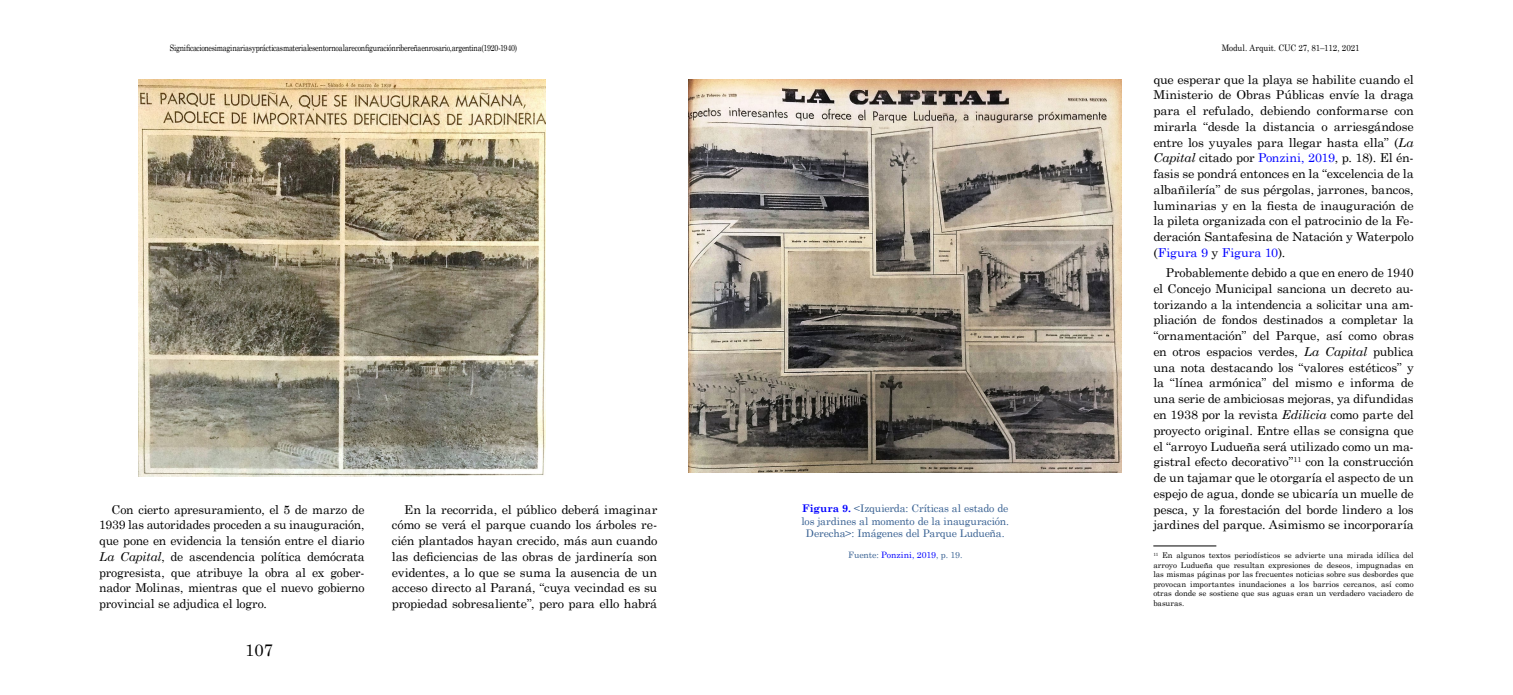
<style>
.page{position:relative;width:1513px;height:695px;background:#fff}
.page>*{position:absolute;margin:0;border:0;box-sizing:border-box;transform-origin:0 0}
.t1{font:16.62px "Century Schoolbook";color:#000}
.t2{font:12.25px/15.8px "Century Schoolbook";letter-spacing:-.015em;color:#000;text-align:justify}
.t3{font:10.5px/12.6px "Century Schoolbook";letter-spacing:-.015em;color:#365f91;text-align:center}
.t4{font:8.92px "Century Schoolbook";letter-spacing:-.03em;color:#000;scale:.79 1}
.t5{font:8.92px "Century Schoolbook";letter-spacing:-.005em;color:#000;scale:.9 1}
.t6{font:8.75px "Century Schoolbook";letter-spacing:-.015em;color:#365f91}
.t7{font:7.88px/9.5px "Century Schoolbook";letter-spacing:-.005em;color:#000;text-align:justify}
.s1{font-style:italic}
.s2{font-weight:700;color:#00f}
.s3{color:#00f}
</style>
<div class="page">
<img style="left:138px;top:80px;width:407px;height:396px">
<img style="left:689px;top:80px;width:433px;height:392px">
<hr style="left:1153px;top:545px;width:63px;height:1px;background:#000">
<p class="t4" style="left:170px;top:41px;width:441px">Significaciones imaginarias y prácticas materiales en torno a la reconfiguración ribereña en rosario, argentina (1920-1940)</p>
<p class="t5" style="left:1222px;top:41px;width:155px">Modul. Arquit. CUC 27, 81–112, 2021</p>
<p class="t2" style="left:99px;top:500px;width:267px;text-indent:12px">Con cierto apresuramiento, el 5 de marzo de 1939 las autoridades proceden a su inauguración, que pone en evidencia la tensión entre el diario <span class="s1">La Capital</span>, de ascendencia política demócrata progresista, que atribuye la obra al ex gober&shy;nador Molinas, mientras que el nuevo gobierno provincial se adjudica el logro.</p>
<p class="t3" style="left:802px;top:501px;width:209px"><span class="s2">Figura 9.</span> &lt;Izquierda: Críticas al estado de los jardines al momento de la inauguración.<br>Derecha&gt;: Imágenes del Parque Ludueña.</p>
<p class="t2" style="left:392px;top:500px;width:267px;text-indent:12px">En la recorrida, el público deberá imaginar cómo se verá el parque cuando los árboles re&shy;cién plantados hayan crecido, más aun cuando las deficiencias de las obras de jardinería son evidentes, a lo que se suma la ausencia de un acceso directo al Paraná, “cuya vecindad es su propiedad sobresaliente”, pero para ello habrá</p>
<p class="t6" style="left:848px;top:547px;width:116px">Fuente: <span class="s3">Ponzini, 2019</span>, p. 19.</p>
<h1 class="t1" style="left:245px;top:636px;width:29px">107</h1>
<p class="t2" style="left:1153px;top:70px;width:262px">que esperar que la playa se habilite cuando el Ministerio de Obras Públicas envíe la draga para el refulado, debiendo conformarse con mirarla “desde la distancia o arriesgándose entre los yuyales para llegar hasta ella” (<span class="s1">La Capital</span> citado por <span class="s3">Ponzini, 2019</span>, p. 18). El én&shy;fasis se pondrá entonces en la “excelencia de la albañilería” de sus pérgolas, jarrones, bancos, luminarias y en la fiesta de inauguración de la pileta organizada con el patrocinio de la Fe&shy;deración Santafesina de Natación y Waterpolo (<span class="s3">Figura 9</span> y <span class="s3">Figura 10</span>).</p>
<p class="t2" style="left:1153px;top:264px;width:262px;text-indent:12px">Probablemente debido a que en enero de 1940 el Concejo Municipal sanciona un decreto au&shy;torizando a la intendencia a solicitar una am&shy;pliación de fondos destinados a completar la “ornamentación” del Parque, así como obras en otros espacios verdes, <span class="s1">La Capital</span> publica una nota destacando los “valores estéticos” y la “línea armónica” del mismo e informa de una serie de ambiciosas mejoras, ya difundidas en 1938 por la revista <span class="s1">Edilicia</span> como parte del proyecto original. Entre ellas se consigna que el “arroyo Ludueña será utilizado como un ma&shy;gistral efecto decorativo”<sup>11</sup> con la construcción de un tajamar que le otorgaría el aspecto de un espejo de agua, donde se ubicaría un muelle de pesca, y la forestación del borde lindero a los jardines del parque. Asimismo se incorporaría</p>
<p class="t7" style="left:1153px;top:550px;width:262px"><sup>11</sup> En algunos textos periodísticos se advierte una mirada idílica del arroyo Ludueña que resultan expresiones de deseos, impugnadas en las mismas páginas por las frecuentes noticias sobre sus desbordes que provocan importantes inundaciones a los barrios cercanos, así como otras donde se sostiene que sus aguas eran un verdadero vaciadero de basuras.</p>
</div>
